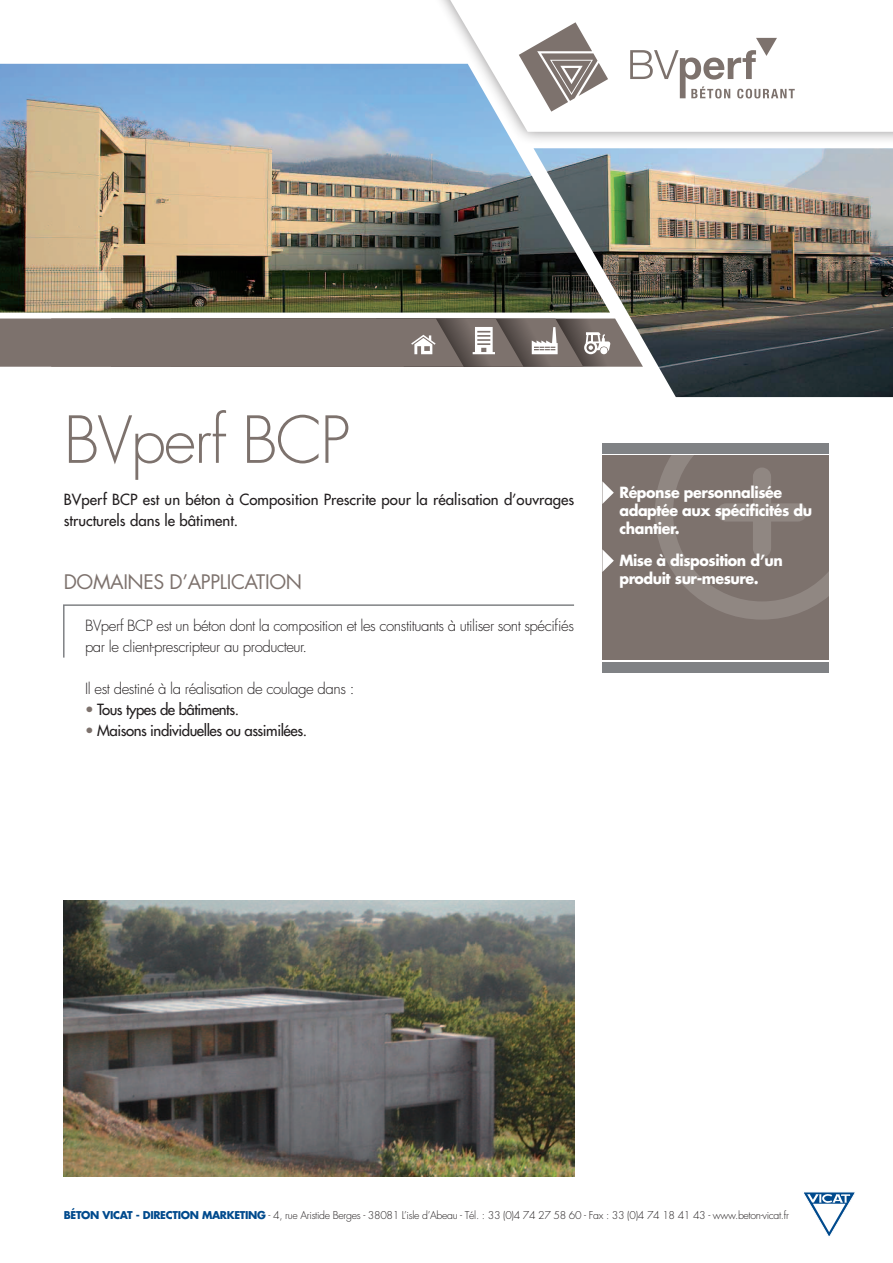
<style>
.page{position:relative;width:893px;height:1263px;background:#fff}
.page>*{position:absolute;margin:0;border:0;box-sizing:border-box;transform-origin:0 0}
.t1{font:300 63px "Futura";letter-spacing:-.03em;color:#7d726d}
.t2{font:19.5px "Futura";letter-spacing:-.02em;color:#7d726d}
.t3{font:300 15px/21px "Futura";letter-spacing:-.03em;color:#231f20}
.t4{font:15px/21px "Futura";color:#231f20}
.t5{font:700 15px/18px "Futura";letter-spacing:-.03em;color:#fff;scale:.95 1}
.t6{font:15px "Futura";letter-spacing:-.03em;color:#231f20}
.t7{font:300 10.5px "Futura";letter-spacing:-.03em;color:#231f20}
.s1{color:#7d726d}
.s2{font-weight:700;color:#004a8d}
</style>
<div class="page">
<svg style="left:425px;top:0;width:352px;height:64px"></svg>
<img style="left:0;top:64px;width:893px;height:333px">
<svg style="left:803px;top:1192px;width:52px;height:44px"></svg>
<div style="left:602px;top:456px;width:227px;height:204px;background:#7d726d"></div>
<div style="left:602px;top:662px;width:227px;height:11px;background:#808285"></div>
<svg style="left:644px;top:453px;width:185px;height:167px"></svg>
<div style="left:602px;top:443px;width:227px;height:10px;background:#808285"></div>
<svg style="left:630px;top:38px;width:165px;height:60px"></svg>
<svg style="left:519px;top:22px;width:89px;height:90px"></svg>
<svg style="left:63px;top:604px;width:511px;height:54px"></svg>
<svg style="left:602px;top:481px;width:12px;height:23px"></svg>
<svg style="left:602px;top:549px;width:12px;height:23px"></svg>
<img style="left:64px;top:900px;width:510px;height:277px">
<h1 class="t1" style="left:64px;top:399px;width:288px">BVperf BCP</h1>
<p class="t4" style="left:64px;top:489px;width:512px">BVperf BCP est un béton à Composition Prescrite pour la réalisation d’ouvrages structurels dans le bâtiment.</p>
<h2 class="t2" style="left:64px;top:568px;width:240px">DOMAINES D’APPLICATION</h2>
<p class="t3" style="left:85px;top:615px;width:490px">BVperf BCP est un béton dont la composition et les constituants à utiliser sont spécifiés par le client-prescripteur au producteur.</p>
<p class="t3" style="left:85px;top:678px;width:271px">Il est destiné à la réalisation de coulage dans :</p>
<p class="t6" style="left:85px;top:699px;width:156px"><span class="s1">•</span> Tous types de bâtiments.</p>
<p class="t6" style="left:85px;top:720px;width:223px"><span class="s1">•</span> Maisons individuelles ou assimilées.</p>
<p class="t5" style="left:619px;top:482px;width:204px;text-indent:-6px">Réponse personnalisée adaptée aux spécificités du chantier.</p>
<p class="t5" style="left:619px;top:550px;width:174px">Mise à disposition d’un produit sur-mesure.</p>
<p class="t7" style="left:64px;top:1209px;width:727px"><span class="s2">Béton Vicat - Direction Marketing</span> - 4, rue Aristide Berges - 38081 L’isle d’Abeau - Tél. : 33 (0)4 74 27 58 60 - Fax : 33 (0)4 74 18 41 43 - www.beton-vicat.fr</p>
</div>
